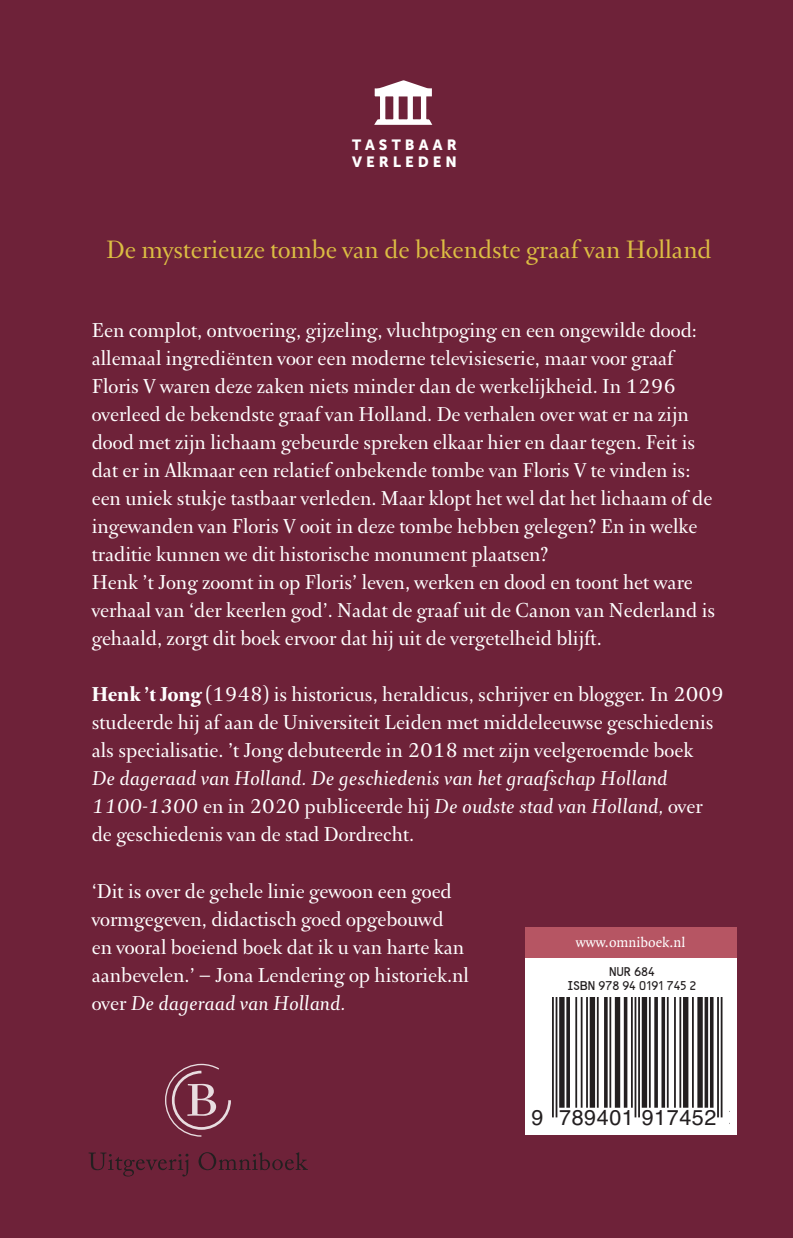
<style>
.page{position:relative;width:793px;height:1238px;background:#fff}
.page>*{position:absolute;margin:0;border:0;box-sizing:border-box;transform-origin:0 0}
.t1{font:30px "Arnhem Fine";color:#dbbd43}
.achterplat{font:24px/28px "Arnhem Fine";color:#fff}
.t2{font:21.6px "Helvetica";letter-spacing:.025em;color:#231f20}
.t3{font:14.8px "Museo Sans 900";letter-spacing:.27em;color:#fff}
.t4{font:14.6px "Quadraat";color:#fff}
.Normaal{font:11.4px "Optical Beta";color:#231f20}
.s1{font-weight:700}
.s2{font-style:italic}
</style>
<div class="page">
<div style="left:0;top:0;width:792px;height:1237px;background:#6e2239"></div>
<div style="left:525px;top:958px;width:211px;height:176px;background:#fff"></div>
<div style="left:525px;top:927px;width:211px;height:31px;background:#b65563"></div>
<hr style="left:552px;top:997px;width:1px;height:120px;background:#231f20">
<hr style="left:555px;top:997px;width:2px;height:120px;background:#231f20">
<div style="left:559px;top:997px;width:5px;height:110px;background:#231f20"></div>
<svg style="left:566px;top:997px;width:4px;height:110px"></svg>
<hr style="left:575px;top:997px;width:2px;height:110px;background:#231f20">
<hr style="left:580px;top:997px;width:2px;height:110px;background:#231f20">
<hr style="left:586px;top:997px;width:2px;height:110px;background:#231f20">
<div style="left:589px;top:997px;width:6px;height:110px;background:#231f20"></div>
<hr style="left:596px;top:997px;width:2px;height:110px;background:#231f20">
<hr style="left:604px;top:997px;width:3px;height:110px;background:#231f20">
<hr style="left:609px;top:997px;width:2px;height:110px;background:#231f20">
<div style="left:614px;top:997px;width:6px;height:110px;background:#231f20"></div>
<svg style="left:623px;top:997px;width:4px;height:110px"></svg>
<hr style="left:631px;top:997px;width:1px;height:110px;background:#231f20">
<hr style="left:634px;top:997px;width:2px;height:120px;background:#231f20">
<hr style="left:638px;top:997px;width:2px;height:120px;background:#231f20">
<div style="left:641px;top:997px;width:6px;height:110px;background:#231f20"></div>
<hr style="left:648px;top:997px;width:2px;height:110px;background:#231f20">
<hr style="left:654px;top:997px;width:3px;height:110px;background:#231f20">
<svg style="left:661px;top:997px;width:4px;height:110px"></svg>
<hr style="left:666px;top:997px;width:2px;height:110px;background:#231f20">
<hr style="left:674px;top:997px;width:1px;height:110px;background:#231f20">
<hr style="left:679px;top:997px;width:2px;height:110px;background:#231f20">
<div style="left:683px;top:997px;width:5px;height:110px;background:#231f20"></div>
<hr style="left:692px;top:997px;width:1px;height:110px;background:#231f20">
<div style="left:697px;top:997px;width:5px;height:110px;background:#231f20"></div>
<svg style="left:704px;top:997px;width:4px;height:110px"></svg>
<svg style="left:709px;top:997px;width:4px;height:110px"></svg>
<hr style="left:717px;top:997px;width:1px;height:120px;background:#231f20">
<hr style="left:720px;top:997px;width:2px;height:120px;background:#231f20">
<svg style="left:374px;top:80px;width:58px;height:45px"></svg>
<svg style="left:89px;top:1152px;width:219px;height:24px"></svg>
<svg style="left:165px;top:1063px;width:66px;height:74px"></svg>
<p class="t3" style="left:352px;top:136px;width:106px">TASTBAAR</p>
<p class="t3" style="left:352px;top:153px;width:106px">VERLEDEN</p>
<p class="t1" style="left:106px;top:236px;width:606px">De mysterieuze tombe van de bekendste graaf van Holland</p>
<p class="achterplat" style="left:92px;top:317px;width:622px">Een complot, ontvoering, gijzeling, vluchtpoging en een ongewilde dood: allemaal ingrediënten voor een moderne televisieserie, maar voor graaf Floris V waren deze zaken niets minder dan de werkelijkheid. In 1296 overleed de bekendste graaf van Holland. De verhalen over wat er na zijn dood met zijn lichaam gebeurde spreken elkaar hier en daar tegen. Feit is dat er in Alkmaar een relatief onbekende tombe van Floris V te vinden is: een uniek stukje tastbaar verleden. Maar klopt het wel dat het lichaam of de ingewanden van Floris V ooit in deze tombe hebben gelegen? En in welke traditie kunnen we dit historische monument plaatsen?</p>
<p class="achterplat" style="left:92px;top:569px;width:625px">Henk ’t Jong zoomt in op Floris’ leven, werken en dood en toont het ware verhaal van ‘der keerlen god’. Nadat de graaf uit de Canon van Nederland is gehaald, zorgt dit boek ervoor dat hij uit de vergetelheid blijft.</p>
<p class="achterplat" style="left:92px;top:681px;width:633px"><span class="s1">Henk ’t Jong</span> (1948) is historicus, heraldicus, schrijver en blogger. In 2009 studeerde hij af aan de Universiteit Leiden met middeleeuwse geschiedenis als specialisatie. ’t Jong debuteerde in 2018 met zijn veelgeroemde boek<br><span class="s2">De dageraad van Holland. De geschiedenis van het graafschap Holland 1100-1300</span> en in 2020 publiceerde hij <span class="s2">De oudste stad van Holland,</span> over de geschiedenis van de stad Dordrecht.</p>
<p class="achterplat" style="left:92px;top:877px;width:378px">‘Dit is over de gehele linie gewoon een goed vormgegeven, didactisch goed opgebouwd en vooral boeiend boek dat ik u van harte kan aanbevelen.’ – Jona Lendering op historiek.nl over <span class="s2">De dageraad van Holland.</span></p>
<p class="t4" style="left:575px;top:934px;width:111px">www.omniboek.nl</p>
<p class="Normaal" style="left:609px;top:965px;width:47px">NUR 684</p>
<p class="Normaal" style="left:567px;top:978px;width:130px">ISBN 978 94 0191 745 2</p>
<p class="t2" style="left:531px;top:1100px;width:186px">9 789401 917452</p>
</div>
